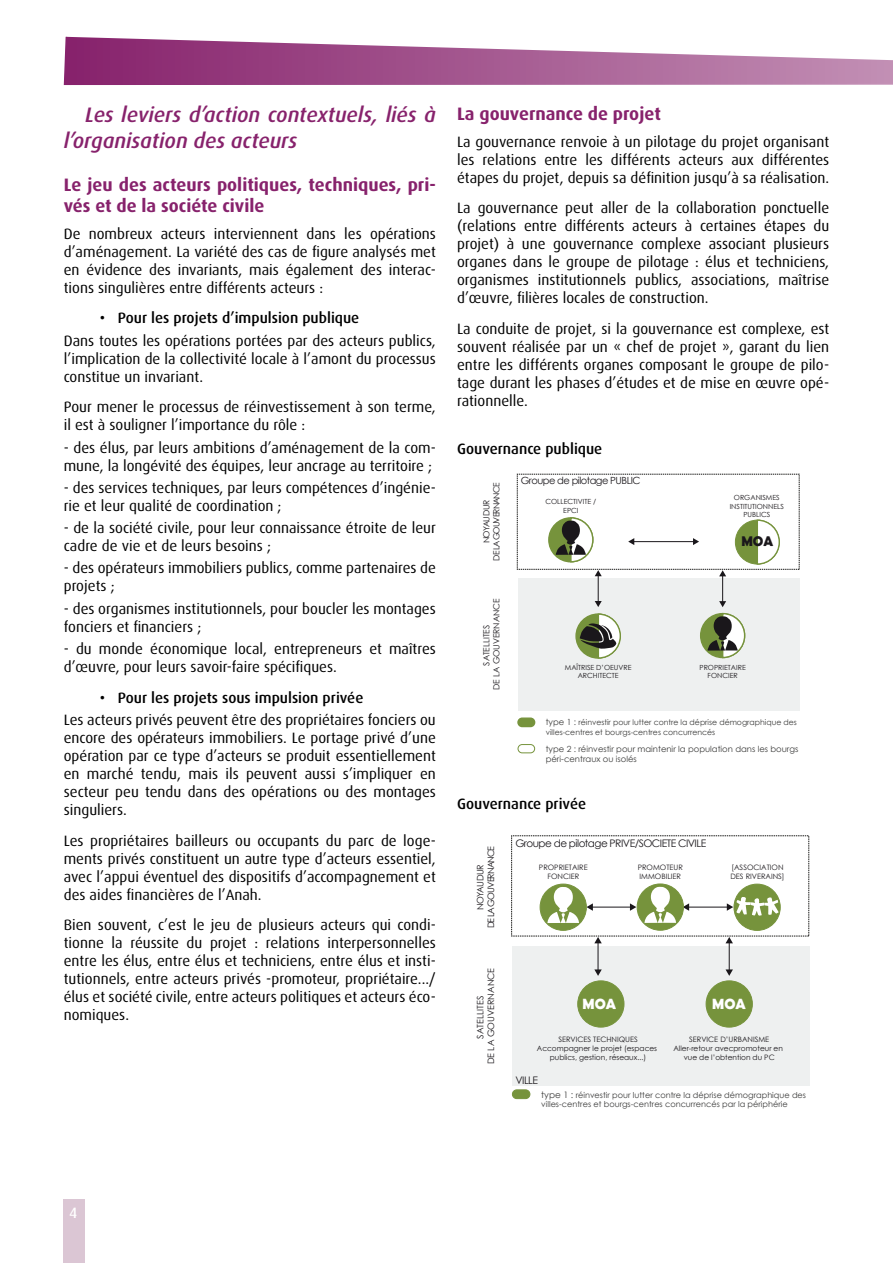
<style>
.page{position:relative;width:893px;height:1263px;background:#fff}
.page>*{position:absolute;margin:0;border:0;box-sizing:border-box;transform-origin:0 0}
.t1{font:italic 500 21px/25.2px "Dax OT";color:#87226c}
.t2{font:700 18px/21.6px "Dax OT";color:#87226c}
.t3{font:15px/18px "Dax OT";color:#000;text-align:justify}
.t4{font:500 15px "Dax OT";color:#000}
.t5{font:500 15px "Dax OT";color:#fff}
.t6{font:700 14.85px "Berlin Sans FB Demi";color:#fff}
.t7{font:700 14.1px "Berlin Sans FB Demi";color:#1a171b}
.t8{font:10.35px "Century Gothic";letter-spacing:-.05em;color:#1a171b}
.t9{font:9.9px "Century Gothic";letter-spacing:-.05em;color:#1a171b}
.t10{font:8.85px/10.6px "Century Gothic";color:#1a171b;text-align:center}
.t11{font:8.85px/10.6px "Century Gothic";letter-spacing:-.1em;color:#1a171b;text-align:center}
.t12{font:8.4px/10.2px "Century Gothic";color:#3c3c3b}
.t13{font:8.4px/10.2px "Century Gothic";color:#1a171b;text-align:center}
.t14{font:8.4px/10.2px "Century Gothic";letter-spacing:-.1em;color:#1a171b;text-align:center}
.t15{font:8.1px/9.8px "Century Gothic";color:#3c3c3b}
.t16{font:7.8px/9.3px "Century Gothic";color:#3c3c3b}
.t17{font:7.5px/8.9px "Century Gothic";color:#1a171b;text-align:center}
.t18{font:7.05px/8.4px "Century Gothic";color:#1a171b;text-align:center}
.s1{font-size:8.4px}
.s2{font-size:8.85px}
</style>
<div class="page">
<div style="left:64px;top:1199px;width:21px;height:64px;background:#dbc6d4"></div>
<svg style="left:63px;top:36px;width:830px;height:49px"></svg>
<div style="left:518px;top:578px;width:282px;height:133px;background:#eef0f0"></div>
<hr style="left:633px;top:541px;width:61px;height:1px;background:#1a171b">
<svg style="left:628px;top:538px;width:6px;height:7px"></svg>
<svg style="left:693px;top:538px;width:6px;height:7px"></svg>
<svg style="left:595px;top:570px;width:7px;height:37px"></svg>
<div style="left:701px;top:614px;width:43px;height:43px;background:#76933c;border-radius:50%"></div>
<svg style="left:708px;top:570px;width:38px;height:89px"></svg>
<div style="left:549px;top:518px;width:44px;height:44px;background:#76933c;border-radius:50%"></div>
<svg style="left:556px;top:517px;width:38px;height:46px"></svg>
<div style="left:576px;top:614px;width:44px;height:44px;background:#76933c;border-radius:50%"></div>
<svg style="left:580px;top:613px;width:41px;height:46px"></svg>
<div style="left:735px;top:520px;width:44px;height:44px;background:#76933c;border-radius:50%"></div>
<div style="left:735px;top:520px;width:45px;height:44px;border:1px solid #76933c;border-radius:50%"></div>
<svg style="left:756px;top:519px;width:24px;height:46px"></svg>
<div style="left:518px;top:718px;width:17px;height:8px;background:#76933c;border-radius:4px"></div>
<div style="left:517px;top:717px;width:18px;height:10px;border:1px solid #76933c;border-radius:4px"></div>
<div style="left:518px;top:744px;width:17px;height:9px;border:1px solid #76933c;border-radius:4px"></div>
<div style="left:512px;top:946px;width:298px;height:140px;background:#eef0f0"></div>
<hr style="left:592px;top:907px;width:39px;height:1px;background:#1a171b">
<svg style="left:587px;top:903px;width:6px;height:8px"></svg>
<svg style="left:630px;top:903px;width:6px;height:8px"></svg>
<hr style="left:688px;top:907px;width:40px;height:1px;background:#1a171b">
<svg style="left:684px;top:903px;width:5px;height:8px"></svg>
<svg style="left:594px;top:937px;width:8px;height:39px"></svg>
<svg style="left:725px;top:937px;width:8px;height:39px"></svg>
<div style="left:734px;top:884px;width:46px;height:46px;background:#76933c;border-radius:50%"></div>
<div style="left:734px;top:884px;width:47px;height:47px;border:1px solid #76933c;border-radius:50%"></div>
<svg style="left:727px;top:897px;width:52px;height:19px"></svg>
<div style="left:706px;top:981px;width:46px;height:46px;background:#76933c;border-radius:50%"></div>
<div style="left:706px;top:980px;width:47px;height:47px;border:1px solid #76933c;border-radius:50%"></div>
<div style="left:578px;top:981px;width:46px;height:46px;background:#76933c;border-radius:50%"></div>
<div style="left:577px;top:980px;width:47px;height:47px;border:1px solid #76933c;border-radius:50%"></div>
<div style="left:540px;top:884px;width:46px;height:46px;background:#76933c;border-radius:50%"></div>
<div style="left:540px;top:884px;width:47px;height:47px;border:1px solid #76933c;border-radius:50%"></div>
<svg style="left:547px;top:887px;width:32px;height:36px"></svg>
<div style="left:637px;top:884px;width:46px;height:46px;background:#76933c;border-radius:50%"></div>
<div style="left:637px;top:883px;width:47px;height:47px;border:1px solid #76933c;border-radius:50%"></div>
<svg style="left:644px;top:887px;width:32px;height:36px"></svg>
<div style="left:512px;top:1090px;width:18px;height:8px;background:#76933c;border-radius:4px"></div>
<div style="left:512px;top:1089px;width:18px;height:10px;border:1px solid #76933c;border-radius:4px"></div>
<h1 class="t1" style="left:64px;top:103px;width:374px;text-indent:21px">Les leviers d’action contextuels, liés à l’organisation des acteurs</h1>
<p class="t2" style="left:64px;top:174px;width:374px">Le jeu des acteurs politiques, techniques, pri&shy;vés et de la sociéte civile</p>
<p class="t3" style="left:64px;top:225px;width:374px">De nombreux acteurs interviennent dans les opérations d’aménagement. La variété des cas de figure analysés met en évidence des invariants, mais également des interac&shy;tions singulières entre différents acteurs :</p>
<p class="t4" style="left:100px;top:310px;width:261px">• Pour les projets d’impulsion publique</p>
<p class="t3" style="left:64px;top:332px;width:374px">Dans toutes les opérations portées par des acteurs publics, l’implication de la collectivité locale à l’amont du processus constitue un invariant.</p>
<p class="t3" style="left:64px;top:398px;width:374px">Pour mener le processus de réinvestissement à son terme, il est à souligner l’importance du rôle :</p>
<p class="t3" style="left:64px;top:439px;width:374px">- des élus, par leurs ambitions d’aménagement de la com&shy;mune, la longévité des équipes, leur ancrage au territoire ;</p>
<p class="t3" style="left:64px;top:479px;width:374px">- des services techniques, par leurs compétences d’ingénie&shy;rie et leur qualité de coordination ;</p>
<p class="t3" style="left:64px;top:519px;width:374px">- de la société civile, pour leur connaissance étroite de leur cadre de vie et de leurs besoins ;</p>
<p class="t3" style="left:64px;top:559px;width:374px">- des opérateurs immobiliers publics, comme partenaires de projets ;</p>
<p class="t3" style="left:64px;top:600px;width:374px">- des organismes institutionnels, pour boucler les montages fonciers et financiers ;</p>
<p class="t3" style="left:64px;top:640px;width:374px">- du monde économique local, entrepreneurs et maîtres d’œuvre, pour leurs savoir-faire spécifiques.</p>
<p class="t4" style="left:100px;top:689px;width:265px">• Pour les projets sous impulsion privée</p>
<p class="t3" style="left:64px;top:711px;width:374px">Les acteurs privés peuvent être des propriétaires fonciers ou encore des opérateurs immobiliers. Le portage privé d’une opération par ce type d’acteurs se produit essentiellement en marché tendu, mais ils peuvent aussi s’impliquer en secteur peu tendu dans des opérations ou des montages singuliers.</p>
<p class="t3" style="left:64px;top:832px;width:374px">Les propriétaires bailleurs ou occupants du parc de loge&shy;ments privés constituent un autre type d’acteurs essentiel, avec l’appui éventuel des dispositifs d’accompagnement et des aides financières de l’Anah.</p>
<p class="t3" style="left:64px;top:916px;width:374px">Bien souvent, c’est le jeu de plusieurs acteurs qui condi&shy;tionne la réussite du projet : relations interpersonnelles entre les élus, entre élus et techniciens, entre élus et insti&shy;tutionnels, entre acteurs privés -promoteur, propriétaire.../ élus et société civile, entre acteurs politiques et acteurs éco&shy;nomiques.</p>
<p class="t2" style="left:457px;top:103px;width:205px">La gouvernance de projet</p>
<p class="t3" style="left:457px;top:133px;width:374px">La gouvernance renvoie à un pilotage du projet organisant les relations entre les différents acteurs aux différentes étapes du projet, depuis sa définition jusqu’à sa réalisation.</p>
<p class="t3" style="left:457px;top:199px;width:374px">La gouvernance peut aller de la collaboration ponctuelle (relations entre différents acteurs à certaines étapes du projet) à une gouvernance complexe associant plusieurs organes dans le groupe de pilotage : élus et techniciens, organismes institutionnels publics, associations, maîtrise d’œuvre, filières locales de construction.</p>
<p class="t3" style="left:457px;top:320px;width:374px">La conduite de projet, si la gouvernance est complexe, est souvent réalisée par un « chef de projet », garant du lien entre les différents organes composant le groupe de pilo&shy;tage durant les phases d’études et de mise en œuvre opé&shy;rationnelle.</p>
<p class="t4" style="left:457px;top:440px;width:147px">Gouvernance publique</p>
<p class="t14" style="left:481px;top:561px;width:80px;rotate:-90deg">NOYAU DUR<br>DE LA GOUVERNANCE</p>
<p class="t13" style="left:481px;top:690px;width:93px;rotate:-90deg">SATELLITES<br>DE LA GOUVERNANCE</p>
<p class="t9" style="left:521px;top:474px;width:121px">Groupe de pilotage PUBLIC</p>
<p class="t18" style="left:545px;top:498px;width:52px">COLLECTIVITE /<br>EPCI</p>
<p class="t18" style="left:565px;top:663px;width:68px">MAÎTRISE D’OEUVRE<br>ARCHITECTE</p>
<p class="t18" style="left:730px;top:493px;width:56px">ORGANISMES<br>INSTITUTIONNELS<br>PUBLICS</p>
<p class="t7" style="left:741px;top:533px;width:33px">MOA</p>
<p class="t18" style="left:699px;top:663px;width:48px">PROPRIETAIRE<br>FONCIER</p>
<p class="t16" style="left:546px;top:718px;width:253px"><span class="s1">type 1 :</span> réinvestir pour lutter contre la déprise démographique des villes-centres et bourgs-centres concurrencés</p>
<p class="t12" style="left:546px;top:743px;width:254px">type 2 : réinvestir pour maintenir la population dans les bourgs péri-centraux ou isolés</p>
<p class="t4" style="left:457px;top:795px;width:130px">Gouvernance privée</p>
<p class="t11" style="left:475px;top:928px;width:84px;rotate:-90deg">NOYAU DUR<br>DE LA GOUVERNANCE</p>
<p class="t8" style="left:515px;top:836px;width:192px">Groupe de pilotage PRIVE/SOCIETE CIVILE</p>
<p class="t17" style="left:539px;top:863px;width:50px">PROPRIETAIRE<br>FONCIER</p>
<p class="t17" style="left:638px;top:863px;width:47px;text-align:left">PROMOTEUR<br>IMMOBILIER</p>
<p class="t17" style="left:730px;top:863px;width:56px;text-align:left">[ASSOCIATION<br>DES RIVERAINS]</p>
<p class="t10" style="left:475px;top:1064px;width:98px;rotate:-90deg">SATELLITES<br>DE LA GOUVERNANCE</p>
<p class="t6" style="left:582px;top:995px;width:35px">MOA</p>
<p class="t6" style="left:712px;top:995px;width:35px">MOA</p>
<p class="t17" style="left:537px;top:1035px;width:122px">SERVICES TECHNIQUES<br>Accompagner le projet (espaces publics, gestion, réseaux...)</p>
<p class="t8" style="left:515px;top:1073px;width:24px">VILLE</p>
<p class="t17" style="left:673px;top:1035px;width:111px">SERVICE D’URBANISME<br>Aller-retour avecpromoteur en vue de l’obtention du PC</p>
<p class="t15" style="left:541px;top:1089px;width:266px"><span class="s2">type 1 :</span> réinvestir pour lutter contre la déprise démographique des villes-centres et bourgs-centres concurrencés par la périphérie</p>
<p class="t5" style="left:69px;top:1204px;width:10px">4</p>
</div>
